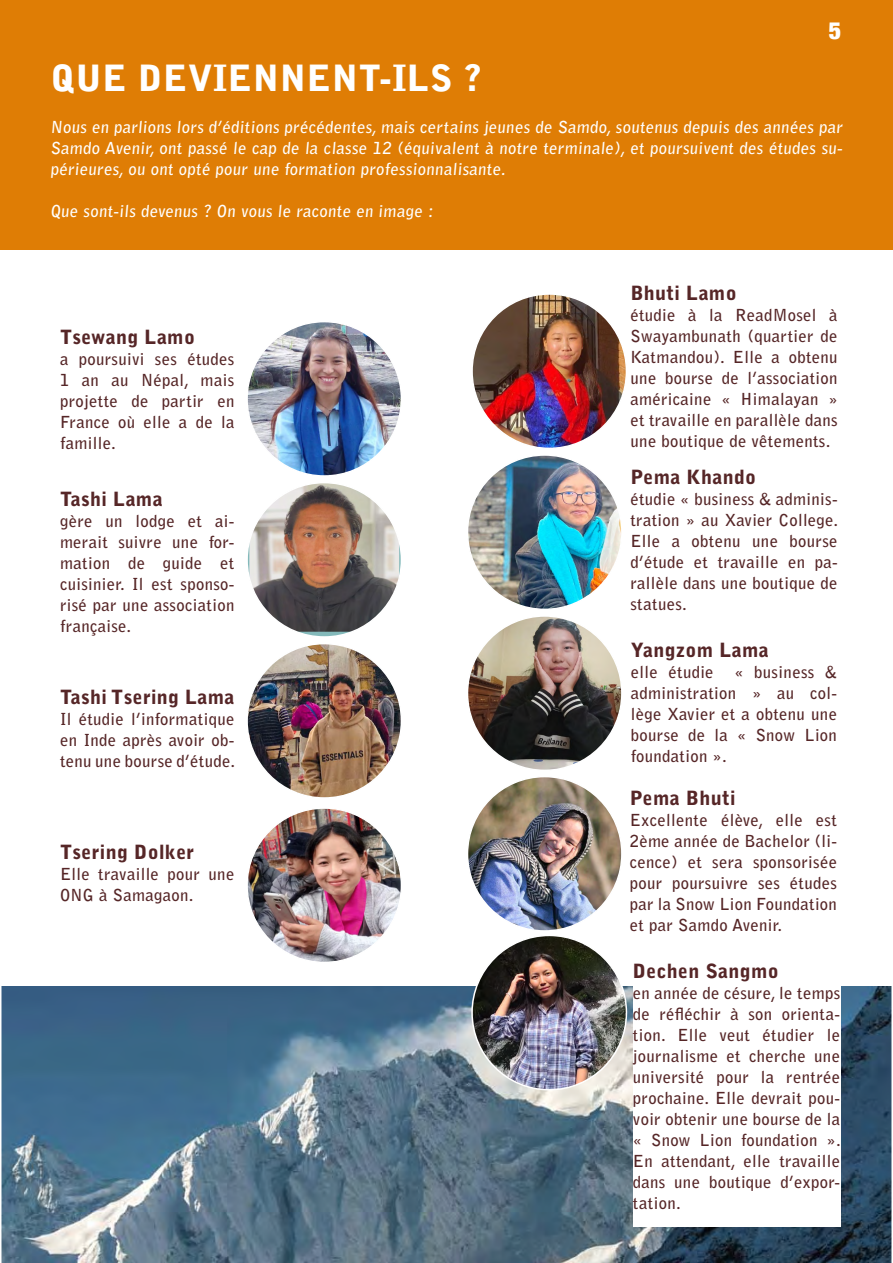
<style>
.page{position:relative;width:893px;height:1263px;background:#fff}
.page>*{position:absolute;margin:0;border:0;box-sizing:border-box;transform-origin:0 0}
.t1{font:900 36px "Bell Gothic Std";letter-spacing:.02em;color:#fff}
.t2{font:900 condensed 24px "Helvetica Neue";color:#fff}
.t3{font:900 19.5px "Bell Gothic Std";letter-spacing:.02em;color:#562627}
.t4{font:700 16.5px/21px "Bell Gothic Std";letter-spacing:.02em;color:#562627;text-align:justify}
.t5{font:700 16.5px/21px "Bell Gothic Std";color:#fff;text-align:justify}
</style>
<div class="page">
<svg style="left:1px;top:986px;width:891px;height:277px;background:#567389"></svg>
<div style="left:0;top:0;width:893px;height:250px;background:#df7d05"></div>
<img style="left:247px;top:322px;width:154px;height:154px;border-radius:77px">
<img style="left:472px;top:294px;width:154px;height:154px;border-radius:77px">
<img style="left:467px;top:455px;width:155px;height:154px;border-radius:77px">
<img style="left:249px;top:485px;width:150px;height:147px">
<img style="left:247px;top:644px;width:154px;height:154px;border-radius:77px">
<img style="left:467px;top:616px;width:155px;height:154px;border-radius:77px">
<img style="left:472px;top:935px;width:154px;height:155px;border-radius:77px">
<img style="left:247px;top:808px;width:154px;height:154px;border-radius:77px">
<img style="left:467px;top:776px;width:155px;height:155px;border-radius:77px">
<div style="left:633px;top:963px;width:207px;height:263px;background:#fff"></div>
<p class="t2" style="left:829px;top:11px;width:14px">5</p>
<p class="t1" style="left:50px;top:57px;width:433px">QUE DEVIENNENT-ILS ?</p>
<p class="t5" style="left:50px;top:116px;width:795px">Nous en parlions lors d’éditions précédentes, mais certains jeunes de Samdo, soutenus depuis des années par Samdo Avenir, ont passé le cap de la classe 12 (équivalent à notre terminale), et poursuivent des études su&shy;périeures, ou ont opté pour une formation professionnalisante.</p>
<p class="t5" style="left:50px;top:200px;width:386px">Que sont-ils devenus ? On vous le raconte en image :</p>
<p class="t3" style="left:60px;top:325px;width:136px">Tsewang Lamo</p>
<p class="t4" style="left:60px;top:348px;width:176px">a poursuivi ses études 1 an au Népal, mais projette de partir en France où elle a de la famille.</p>
<p class="t3" style="left:60px;top:487px;width:104px">Tashi Lama</p>
<p class="t4" style="left:60px;top:510px;width:176px">gère un lodge et ai&shy;merait suivre une for&shy;mation de guide et cuisinier. Il est sponso&shy;risé par une association française.</p>
<p class="t3" style="left:60px;top:686px;width:176px">Tashi Tsering Lama</p>
<p class="t4" style="left:60px;top:709px;width:177px">Il étudie l’informatique en Inde après avoir ob&shy;tenu une bourse d’étude.</p>
<p class="t3" style="left:60px;top:840px;width:136px">Tsering Dolker</p>
<p class="t4" style="left:60px;top:863px;width:176px">Elle travaille pour une<br>ONG à Samagaon.</p>
<p class="t3" style="left:630px;top:282px;width:108px">Bhuti Lamo</p>
<p class="t4" style="left:630px;top:305px;width:209px">étudie à la ReadMosel à Swayambunath (quartier de Katmandou). Elle a obtenu une bourse de l’association américaine « Himalayan » et travaille en parallèle dans une boutique de vêtements.</p>
<p class="t3" style="left:630px;top:466px;width:127px">Pema Khando</p>
<p class="t4" style="left:630px;top:489px;width:209px">étudie « business &amp; adminis&shy;tration » au Xavier College.<br>Elle a obtenu une bourse d’étude et travaille en pa&shy;rallèle dans une boutique de statues.</p>
<p class="t3" style="left:631px;top:638px;width:139px">Yangzom Lama</p>
<p class="t4" style="left:631px;top:661px;width:84px">elle étudie</p>
<p class="t4" style="left:631px;top:661px;width:208px;text-indent:103px">« business &amp; administration » au col&shy;lège Xavier et a obtenu une bourse de la « Snow Lion foundation ».</p>
<p class="t3" style="left:630px;top:786px;width:107px">Pema Bhuti</p>
<p class="t4" style="left:630px;top:809px;width:209px">Excellente élève, elle est 2ème année de Bachelor (li&shy;cence) et sera sponsorisée pour poursuivre ses études par la Snow Lion Foundation et par Samdo Avenir.</p>
<p class="t3" style="left:633px;top:959px;width:147px">Dechen Sangmo</p>
<p class="t4" style="left:633px;top:982px;width:209px">en année de césure, le temps de réfléchir à son orienta&shy;tion. Elle veut étudier le journalisme et cherche une université pour la rentrée prochaine. Elle devrait pou&shy;voir obtenir une bourse de la « Snow Lion foundation ».<br>En attendant, elle travaille dans une boutique d’expor&shy;tation.</p>
</div>
